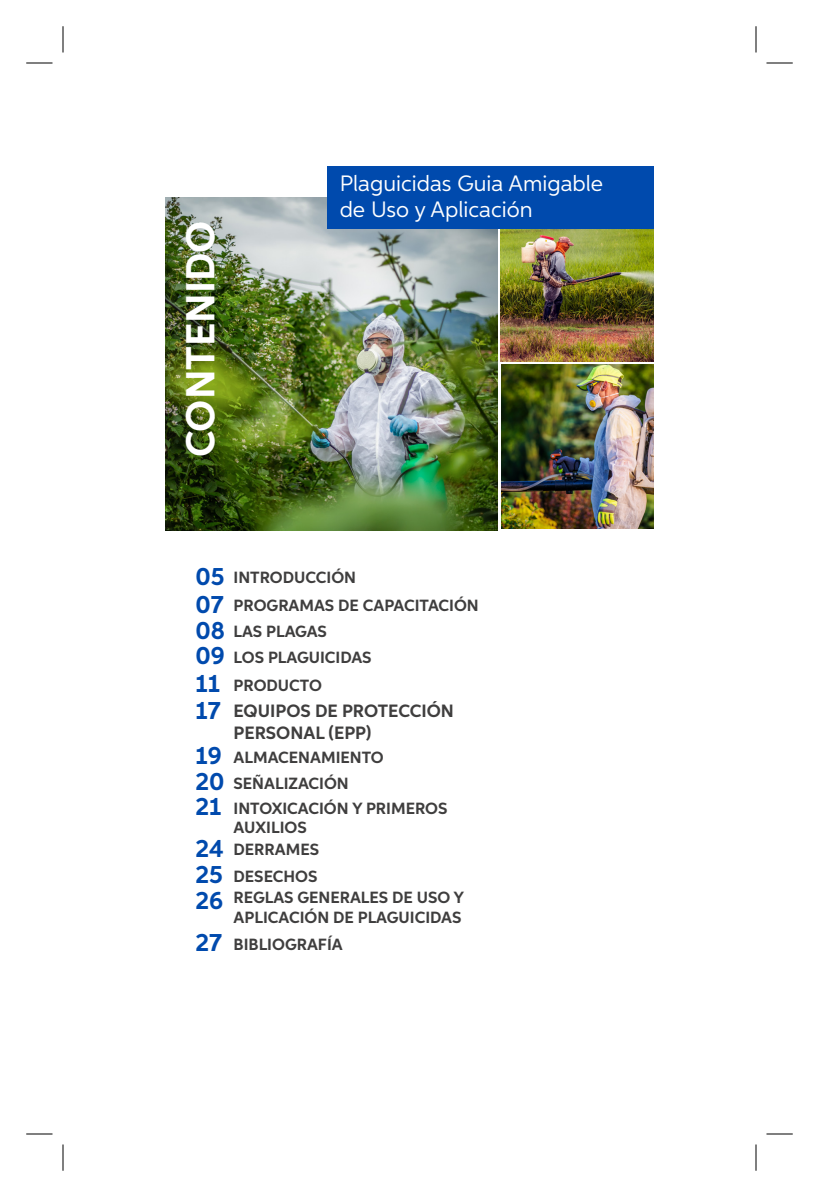
<style>
.page{position:relative;width:819px;height:1197px;background:#fff}
.page>*{position:absolute;margin:0;border:0;box-sizing:border-box;transform-origin:0 0}
.t1{font:700 40.6px "Aspira";color:#fff}
.t2{font:700 25.2px/26.8px "Aspira";color:#004aad;text-align:justify}
.t3{font:22.4px/26.8px "Aspira";color:#fff}
.t4{font:700 17.85px/21.5px "Aspira";color:#3f3e3e}
.t5{font:700 16.28px/19.6px "Aspira";color:#3f3e3e}
.s1{font-size:25.2px;color:#004aad}
</style>
<div class="page">
<img style="left:501px;top:229px;width:153px;height:133px">
<img style="left:501px;top:365px;width:153px;height:163px">
<img style="left:165px;top:198px;width:333px;height:332px">
<div style="left:327px;top:167px;width:327px;height:62px;background:#004aad"></div>
<svg style="left:26px;top:63px;width:26px;height:1px"></svg>
<svg style="left:766px;top:63px;width:27px;height:1px"></svg>
<svg style="left:26px;top:1134px;width:26px;height:1px"></svg>
<svg style="left:766px;top:1134px;width:27px;height:1px"></svg>
<svg style="left:63px;top:26px;width:1px;height:26px"></svg>
<svg style="left:63px;top:1144px;width:1px;height:27px"></svg>
<svg style="left:756px;top:26px;width:1px;height:26px"></svg>
<svg style="left:756px;top:1144px;width:1px;height:27px"></svg>
<p class="t1" style="left:176px;top:457px;width:238px;rotate:-90deg">CONTENIDO</p>
<p class="t3" style="left:340px;top:169px;width:265px">Plaguicidas Guia Amigable de Uso y Aplicación</p>
<p class="t2" style="left:196px;top:563px;width:31px">05<br>07<br>08<br>09<br>11</p>
<p class="t2" style="left:196px;top:697px;width:27px">17</p>
<p class="t5" style="left:234px;top:564px;width:247px;line-height:27.7px">INTRODUCCIÓN<br>PROGRAMAS DE CAPACITACIÓN</p>
<p class="t5" style="left:234px;top:619px;width:140px;line-height:25.9px">LAS PLAGAS<br>LOS PLAGUICIDAS</p>
<p class="t5" style="left:234px;top:675px;width:90px">PRODUCTO</p>
<p class="t4" style="left:234px;top:700px;width:222px">EQUIPOS DE PROTECCIÓN<br>PERSONAL (EPP)</p>
<p class="t5" style="left:196px;top:747px;width:190px"><span class="s1">19</span> ALMACENAMIENTO</p>
<p class="t2" style="left:196px;top:769px;width:31px">20</p>
<p class="t2" style="left:196px;top:793px;width:28px">21</p>
<p class="t5" style="left:234px;top:774px;width:117px">SEÑALIZACIÓN</p>
<p class="t5" style="left:234px;top:798px;width:215px">INTOXICACIÓN Y PRIMEROS<br>AUXILIOS</p>
<p class="t2" style="left:196px;top:835px;width:30px;line-height:26.1px">24<br>25<br>26</p>
<p class="t5" style="left:234px;top:837px;width:87px;line-height:26.4px">DERRAMES<br>DESECHOS</p>
<p class="t5" style="left:234px;top:888px;width:232px">REGLAS GENERALES DE USO Y<br>APLICACIÓN DE PLAGUICIDAS</p>
<p class="t5" style="left:196px;top:935px;width:149px"><span class="s1">27</span> BIBLIOGRAFÍA</p>
</div>
